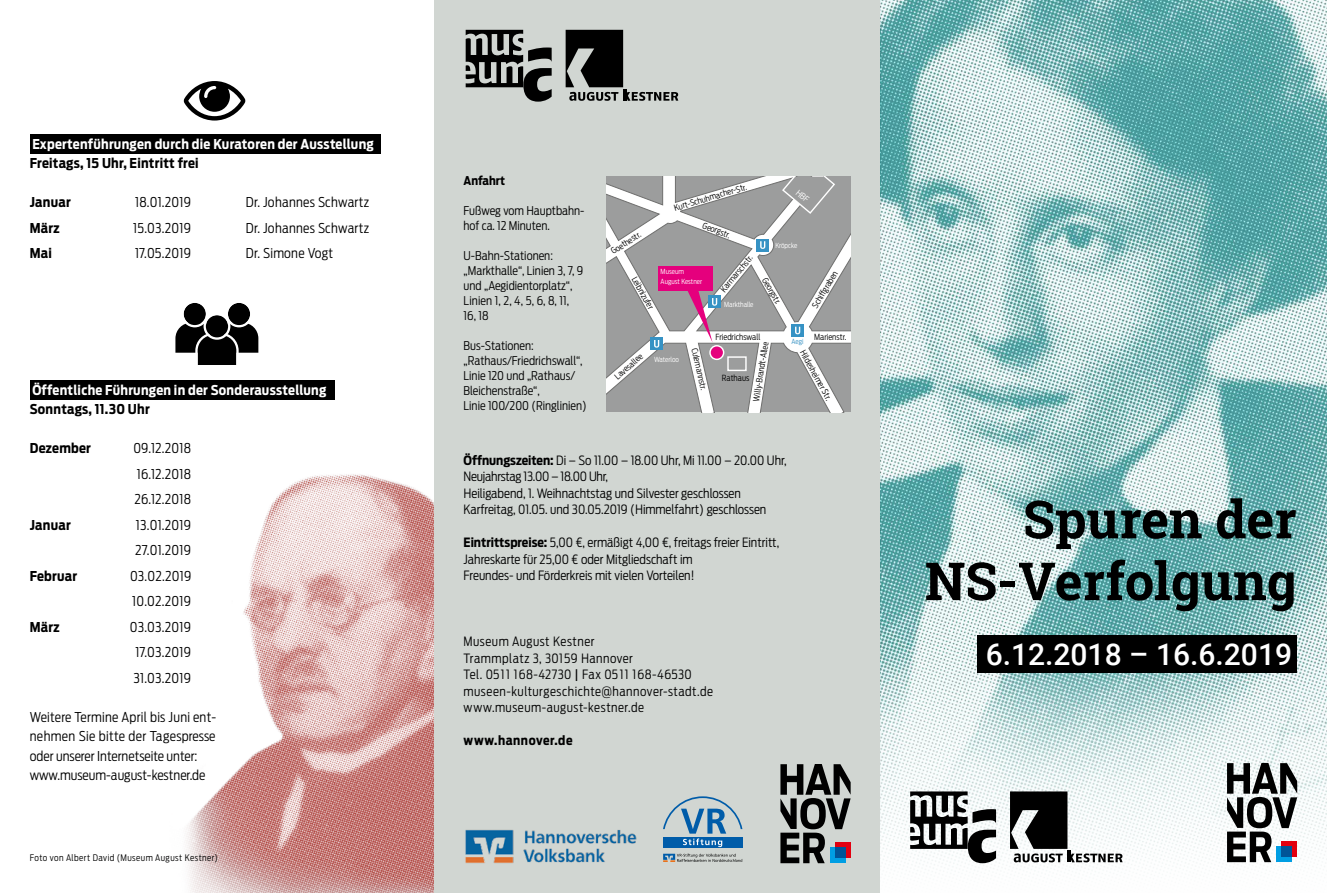
<style>
.page{position:relative;width:1327px;height:893px;background:#fff}
.page>*{position:absolute;margin:0;border:0;box-sizing:border-box;transform-origin:0 0}
.t1{font:61.5px "Font Awesome";color:#000}
.t2{font:700 52.5px/61.8px "Roboto Slab";color:#000;text-align:right}
.t3{font:500 30px "Roboto";color:#fff}
.t4{font:300 13.5px/25.5px "Antenna Cond";letter-spacing:.02em;color:#000;text-align:justify}
.t5{font:300 13.5px/19.5px "Antenna Cond";color:#000}
.t6{font:700 13.5px "Antenna Cond";letter-spacing:.02em;color:#fff}
.t7{font:700 13.5px "Antenna Cond";letter-spacing:.02em;color:#000}
.t8{font:300 12.75px/16.5px "Antenna Cond";color:#000}
.t9{font:300 12.75px/16.5px "Antenna Cond";letter-spacing:.04em;color:#000}
.t10{font:700 12.75px "Antenna Cond";letter-spacing:.04em;color:#000}
.t11{font:300 12px/15px "Antenna Cond";color:#000}
.t12{font:700 12px "Antenna Cond";color:#000}
.t13{font:300 9px "Antenna Cond";letter-spacing:.05em;color:#000}
.t14{font:300 8.4px "Antenna Cond";color:#000}
.t15{font:300 7.05px/9.8px "Antenna Cond";color:#fff}
.t16{font:300 7.05px "Antenna Cond";color:#3692c4}
.s1{font-weight:700}
.s2{font-weight:400}
</style>
<div class="page">
<div style="left:434px;top:0;width:446px;height:893px;background:#d1d6d2"></div>
<img style="left:880px;top:0;width:447px;height:646px">
<svg style="left:880px;top:646px;width:447px;height:224px"></svg>
<div style="left:977px;top:635px;width:320px;height:38px;background:#000"></div>
<svg style="left:1227px;top:763px;width:70px;height:99px"></svg>
<svg style="left:780px;top:764px;width:70px;height:99px"></svg>
<svg style="left:1010px;top:791px;width:112px;height:71px"></svg>
<svg style="left:910px;top:791px;width:86px;height:72px"></svg>
<div style="left:663px;top:837px;width:79px;height:11px;background:#005ca9"></div>
<svg style="left:663px;top:854px;width:79px;height:8px"></svg>
<svg style="left:663px;top:796px;width:79px;height:51px"></svg>
<img style="left:465px;top:830px;width:172px;height:33px">
<img style="left:186px;top:474px;width:248px;height:419px">
<div style="left:30px;top:380px;width:304px;height:19px;background:#000"></div>
<div style="left:30px;top:135px;width:350px;height:19px;background:#000"></div>
<svg style="left:565px;top:30px;width:113px;height:71px"></svg>
<svg style="left:466px;top:30px;width:85px;height:72px"></svg>
<svg style="left:606px;top:177px;width:244px;height:235px;background:#b1b1b1"></svg>
<div style="left:650px;top:338px;width:13px;height:12px;background:#3692c4"></div>
<svg style="left:654px;top:340px;width:5px;height:8px"></svg>
<svg style="left:717px;top:296px;width:3px;height:12px"></svg>
<div style="left:757px;top:239px;width:12px;height:12px;background:#3692c4"></div>
<svg style="left:760px;top:241px;width:5px;height:8px"></svg>
<svg style="left:791px;top:324px;width:12px;height:13px"></svg>
<svg style="left:795px;top:327px;width:5px;height:7px"></svg>
<div style="left:727px;top:356px;width:19px;height:15px;border:1px solid #fff"></div>
<svg style="left:710px;top:346px;width:13px;height:13px"></svg>
<div style="left:709px;top:345px;width:15px;height:15px;border:1px solid #fff;border-radius:50%"></div>
<div style="left:658px;top:266px;width:55px;height:24px;background:#e5007d"></div>
<svg style="left:687px;top:290px;width:30px;height:52px;background:#c49eb9"></svg>
<svg style="left:175px;top:303px;width:83px;height:62px"></svg>
<svg style="left:781px;top:177px;width:55px;height:38px;background:#a9aaaa"></svg>
<h1 class="t1" style="left:184px;top:68px;width:63px">■</h1>
<p class="t6" style="left:32px;top:136px;width:343px">Expertenführungen durch die Kuratoren der Ausstellung</p>
<p class="t7" style="left:30px;top:155px;width:170px">Freitags, 15 Uhr, Eintritt frei</p>
<p class="t7" style="left:30px;top:194px;width:42px">Januar</p>
<p class="t4" style="left:135px;top:190px;width:57px">18.01.2019</p>
<p class="t4" style="left:246px;top:190px;width:125px">Dr. Johannes Schwartz</p>
<p class="t7" style="left:30px;top:220px;width:31px">März</p>
<p class="t4" style="left:133px;top:215px;width:59px">15.03.2019</p>
<p class="t4" style="left:246px;top:215px;width:125px">Dr. Johannes Schwartz</p>
<p class="t7" style="left:30px;top:245px;width:24px">Mai</p>
<p class="t4" style="left:135px;top:241px;width:57px">17.05.2019</p>
<p class="t4" style="left:246px;top:241px;width:89px">Dr. Simone Vogt</p>
<p class="t6" style="left:32px;top:382px;width:296px">Öffentliche Führungen in der Sonderausstellung</p>
<p class="t7" style="left:30px;top:401px;width:121px">Sonntags, 11.30 Uhr</p>
<p class="t7" style="left:30px;top:440px;width:63px">Dezember</p>
<p class="t4" style="left:133px;top:436px;width:59px">09.12.2018<br>16.12.2018<br>26.12.2018</p>
<p class="t7" style="left:30px;top:517px;width:42px">Januar</p>
<p class="t4" style="left:135px;top:512px;width:57px">13.01.2019<br>27.01.2019</p>
<p class="t7" style="left:30px;top:568px;width:49px">Februar</p>
<p class="t4" style="left:130px;top:563px;width:63px">03.02.2019<br>10.02.2019</p>
<p class="t7" style="left:30px;top:619px;width:31px">März</p>
<p class="t4" style="left:130px;top:614px;width:63px">03.03.2019<br>17.03.2019<br>31.03.2019</p>
<p class="t5" style="left:30px;top:707px;width:188px">Weitere Termine April bis Juni ent&shy;nehmen Sie bitte der Tagespresse oder unserer Internetseite unter: www.museum-august-kestner.de</p>
<p class="t13" style="left:30px;top:852px;width:190px">Foto von Albert David (Museum August Kestner)</p>
<p class="t12" style="left:463px;top:173px;width:43px">Anfahrt</p>
<p class="t11" style="left:463px;top:203px;width:122px">Fußweg vom Hauptbahn&shy;hof ca. 12 Minuten.</p>
<p class="t11" style="left:463px;top:248px;width:121px">U-Bahn-Stationen: „Markthalle“, Linien 3, 7, 9 und „Aegidientorplatz“,<br>Linien 1, 2, 4, 5, 6, 8, 11,<br>16, 18</p>
<p class="t11" style="left:463px;top:338px;width:125px">Bus-Stationen: „Rathaus/Friedrichswall“,<br>Linie 120 und „Rathaus/<br>Bleichenstraße“,<br>Linie 100/200 (Ringlinien)</p>
<p class="t14" style="left:673px;top:203px;width:77px;rotate:-16deg">Kurt-Schuhmacher-Str.</p>
<p class="t14" style="left:705px;top:220px;width:30px;rotate:21deg">Georgstr.</p>
<p class="t14" style="left:609px;top:248px;width:35px;rotate:-33deg">Goethestr.</p>
<p class="t15" style="left:775px;top:241px;width:23px">Kröpcke</p>
<p class="t14" style="left:718px;top:288px;width:47px;rotate:-51deg">Karmarschstr.</p>
<p class="t15" style="left:660px;top:267px;width:43px">Museum<br>August Kestner</p>
<p class="t14" style="left:638px;top:275px;width:37px;rotate:61deg">Leibnizufer</p>
<p class="t14" style="left:769px;top:276px;width:30px;rotate:61deg">Georgstr.</p>
<p class="t15" style="left:724px;top:300px;width:31px">Markthalle</p>
<p class="t14" style="left:810px;top:305px;width:43px;rotate:-59deg">Schiffgraben</p>
<p class="t14" style="left:612px;top:374px;width:36px;rotate:-41deg">Lavesallee</p>
<p class="t15" style="left:654px;top:355px;width:26px">Waterloo</p>
<p class="t14" style="left:715px;top:332px;width:46px">Friedrichswall</p>
<p class="t14" style="left:722px;top:373px;width:29px">Rathaus</p>
<p class="t14" style="left:814px;top:332px;width:34px">Marienstr.</p>
<p class="t16" style="left:791px;top:338px;width:13px">Aegi</p>
<p class="t14" style="left:751px;top:400px;width:62px;rotate:-81deg">Willy-Brandt-Allee</p>
<p class="t14" style="left:699px;top:347px;width:45px;rotate:77deg">Culemannstr.</p>
<p class="t14" style="left:807px;top:349px;width:57px;rotate:61deg">Hildesheimer Str.</p>
<p class="t8" style="left:463px;top:452px;width:325px"><span class="s1">Öffnungszeiten:</span> Di – So 11.00 – 18.00 Uhr, Mi 11.00 – 20.00 Uhr, Neujahrstag 13.00 – 18.00 Uhr,<br>Heiligabend, 1. Weihnachtstag und Silvester geschlossen Karfreitag, 01.05. und 30.05.2019 (Himmelfahrt) geschlossen</p>
<p class="t8" style="left:463px;top:534px;width:317px"><span class="s1">Eintrittspreise:</span> 5,00 €, ermäßigt 4,00 €, freitags freier Eintritt,<br>Jahreskarte für 25,00 € oder Mitgliedschaft im<br>Freundes- und Förderkreis mit vielen Vorteilen!</p>
<p class="t9" style="left:463px;top:633px;width:251px">Museum August Kestner<br>Trammplatz 3, 30159 Hannover<br>Tel. 0511 168-42730 <span class="s2">|</span> Fax 0511 168-46530 museen-kulturgeschichte@hannover-stadt.de www.museum-august-kestner.de</p>
<p class="t10" style="left:463px;top:733px;width:111px">www.hannover.de</p>
<h2 class="t2" style="left:924px;top:488px;width:373px">Spuren der<br>NS-Verfolgung</h2>
<h3 class="t3" style="left:985px;top:633px;width:308px">6.12.2018 – 16.6.2019</h3>
</div>
